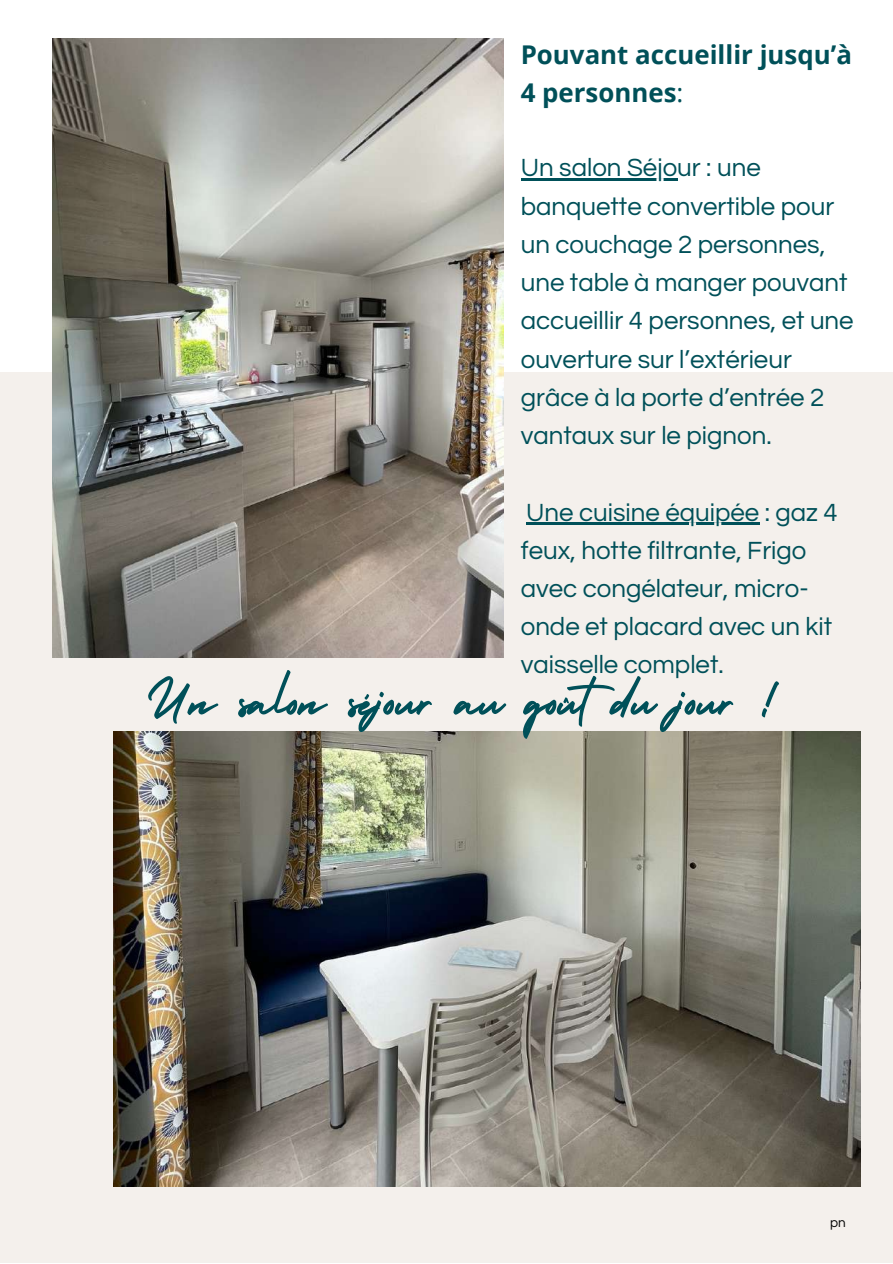
<style>
.page{position:relative;width:893px;height:1264px;background:#fff}
.page>*{position:absolute;margin:0;border:0;box-sizing:border-box;transform-origin:0 0}
.t1{font:61.95px "Holiday";color:#005059}
.t2{font:25.8px/38.2px "Questrial";color:#005059}
.t3{font:700 25.8px/38.2px "Open Sans";color:#005059}
.t4{font:13.5px "Questrial";color:#000}
.s1{font-weight:400}
</style>
<div class="page">
<div style="left:0;top:372px;width:892px;height:890px;background:#f4f0ec"></div>
<img style="left:52px;top:39px;width:451px;height:618px">
<img style="left:114px;top:731px;width:746px;height:455px">
<hr style="left:520px;top:179px;width:157px;height:2px;background:#005059">
<hr style="left:526px;top:523px;width:233px;height:2px;background:#005059">
<p class="t3" style="left:520px;top:35px;width:333px">Pouvant accueillir jusqu’à<br>4 personnes<span class="s1">:</span></p>
<p class="t2" style="left:520px;top:149px;width:334px">Un salon Séjour : une banquette convertible pour un couchage 2 personnes, une table à manger pouvant accueillir 4 personnes, et une ouverture sur l’extérieur grâce à la porte d’entrée 2 vantaux sur le pignon.</p>
<p class="t2" style="left:520px;top:493px;width:318px">Une cuisine équipée : gaz 4 feux, hotte filtrante, Frigo avec congélateur, micro&shy;onde et placard avec un kit vaisselle complet.</p>
<h1 class="t1" style="left:146px;top:652px;width:636px">Un salon séjour au goûtdu jour !</h1>
<p class="t4" style="left:830px;top:1215px;width:17px">pn</p>
</div>
